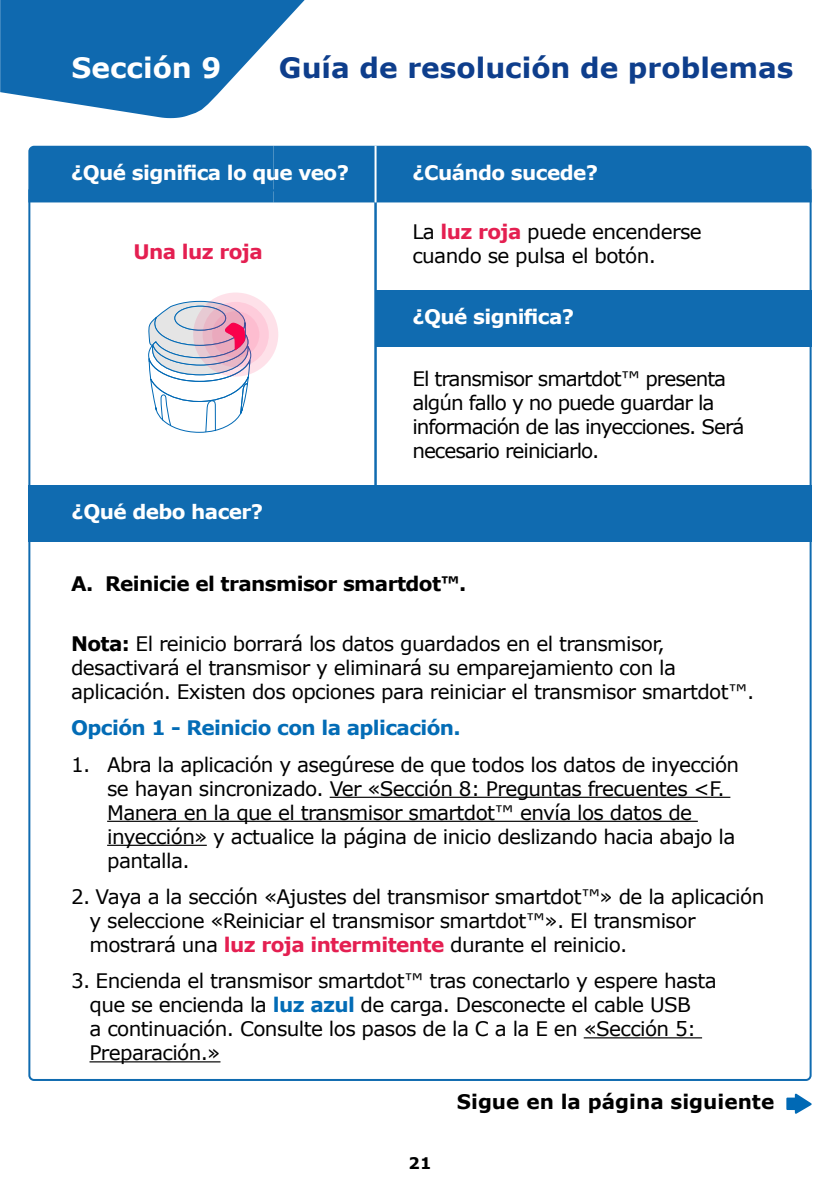
<style>
.page{position:relative;width:840px;height:1191px;background:#fff}
.page>*{position:absolute;margin:0;border:0;box-sizing:border-box;transform-origin:0 0}
.t1{font:700 28px "Verdana";color:#0e3e8c}
.t2{font:700 28px "Verdana";color:#fff}
.t3{font:20px/24px "Verdana";letter-spacing:-.03em;color:#000}
.t4{font:20px/24px "Verdana";letter-spacing:-.05em;color:#000}
.t5{font:700 20px "Verdana";letter-spacing:-.03em;color:#fff}
.t6{font:700 20px "Verdana";letter-spacing:-.03em;color:#000}
.t7{font:700 20px "Verdana";letter-spacing:-.03em;color:#036cb6}
.t8{font:700 20px "Verdana";color:#000}
.t9{font:700 20px "Verdana";letter-spacing:-.03em;color:#e41f51}
.t10{font:700 16px "Verdana";color:#000101}
.s1{font-weight:700;color:#e41f51}
.s2{font-weight:700}
.s3{font-weight:700;color:#036cb6}
</style>
<div class="page">
<div style="left:28px;top:485px;width:783px;height:57px;background:#106bb0"></div>
<div style="left:28px;top:146px;width:783px;height:56px;background:#106bb0"></div>
<div style="left:375px;top:290px;width:436px;height:57px;background:#106bb0"></div>
<svg style="left:193px;top:292px;width:85px;height:84px;fill:#fee1e9"></svg>
<svg style="left:148px;top:300px;width:103px;height:133px"></svg>
<div style="left:28px;top:189px;width:348px;height:314px;border:2px solid #106bb0"></div>
<svg style="left:28px;top:526px;width:784px;height:555px"></svg>
<div style="left:374px;top:189px;width:437px;height:314px;border:2px solid #106bb0"></div>
<hr style="left:374px;top:146px;width:2px;height:56px;background:#fff">
<svg style="left:786px;top:1093px;width:25px;height:20px"></svg>
<svg style="left:0;top:0;width:304px;height:118px"></svg>
<h1 class="t2" style="left:72px;top:49px;width:151px">Sección 9</h1>
<h1 class="t1" style="left:279px;top:49px;width:516px">Guía de resolución de problemas</h1>
<p class="t5" style="left:71px;top:159px;width:279px">¿Qué significa lo que veo?</p>
<p class="t9" style="left:133px;top:239px;width:131px">Una luz roja</p>
<p class="t5" style="left:72px;top:499px;width:193px">¿Qué debo hacer?</p>
<p class="t5" style="left:412px;top:159px;width:187px">¿Cuándo sucede?</p>
<p class="t3" style="left:412px;top:220px;width:291px">La <span class="s1">luz roja</span> puede encenderse cuando se pulsa el botón.</p>
<p class="t5" style="left:412px;top:304px;width:163px">¿Qué significa?</p>
<p class="t4" style="left:412px;top:367px;width:333px">El transmisor smartdot™ presenta algún fallo y no puede guardar la información de las inyecciones. Será necesario reiniciarlo.</p>
<p class="t6" style="left:71px;top:570px;width:396px">A. Reinicie el transmisor smartdot™.</p>
<p class="t3" style="left:71px;top:632px;width:684px"><span class="s2">Nota:</span> El reinicio borrará los datos guardados en el transmisor, desactivará el transmisor y eliminará su emparejamiento con la aplicación. Existen dos opciones para reiniciar el transmisor smartdot™.</p>
<p class="t7" style="left:71px;top:715px;width:391px">Opción 1 - Reinicio con la aplicación.</p>
<p class="t3" style="left:107px;top:752px;width:633px;text-indent:-36px">1. Abra la aplicación y asegúrese de que todos los datos de inyección se hayan sincronizado. Ver «Sección 8: Preguntas frecuentes &lt;F.<br>Manera en la que el transmisor smartdot™ envía los datos de inyección» y actualice la página de inicio deslizando hacia abajo la pantalla.</p>
<p class="t3" style="left:89px;top:885px;width:676px;text-indent:-18px">2. Vaya a la sección «Ajustes del transmisor smartdot™» de la aplicación y seleccione «Reiniciar el transmisor smartdot™». El transmisor mostrará una <span class="s1">luz roja intermitente</span> durante el reinicio.</p>
<p class="t3" style="left:89px;top:969px;width:628px;text-indent:-18px">3. Encienda el transmisor smartdot™ tras conectarlo y espere hasta que se encienda la <span class="s3">luz azul</span> de carga. Desconecte el cable USB<br>a continuación. Consulte los pasos de la C a la E en «Sección 5:<br>Preparación.»</p>
<p class="t8" style="left:456px;top:1088px;width:319px">Sigue en la página siguiente</p>
<p class="t10" style="left:408px;top:1152px;width:24px">21</p>
</div>
